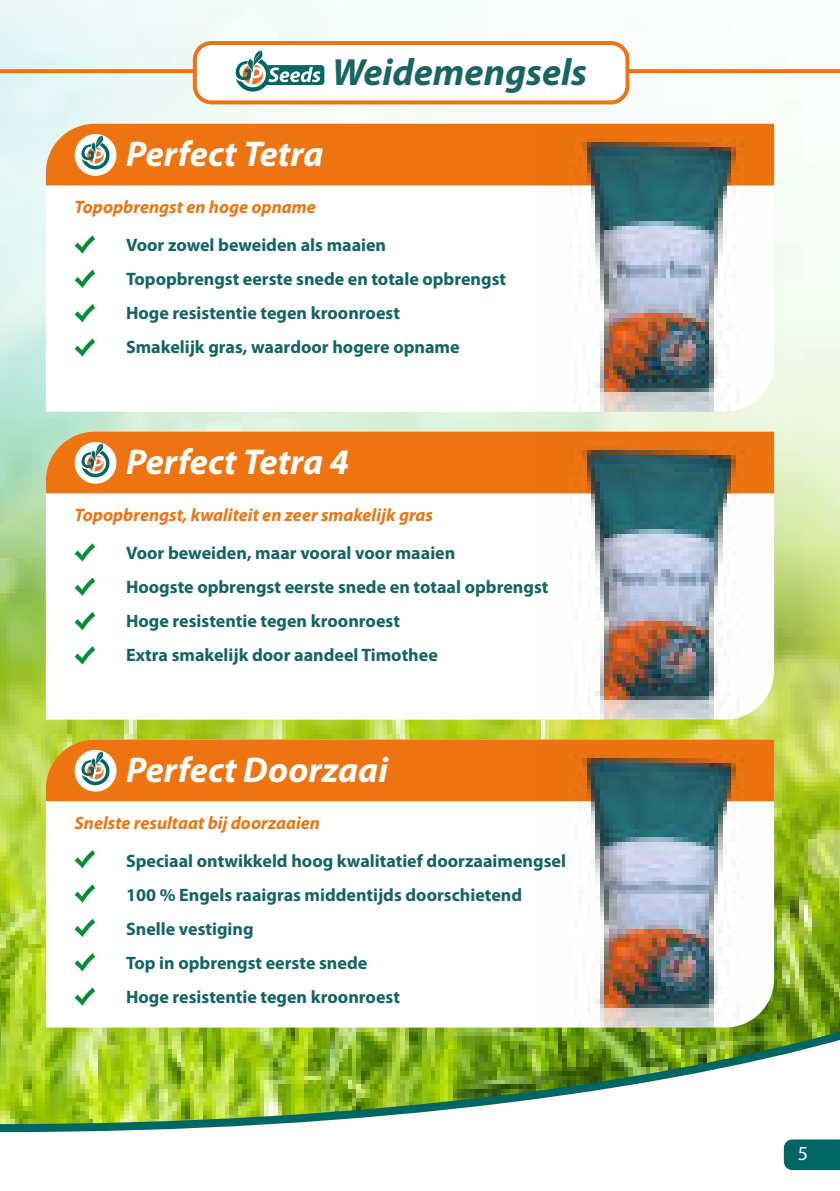
<style>
.page{position:relative;width:840px;height:1191px;background:#fff}
.page>*{position:absolute;margin:0;border:0;box-sizing:border-box;transform-origin:0 0}
.t1{font:italic 700 38px "Myriad Pro";color:#1a6464}
.t2{font:italic 700 36px "Myriad Pro";color:#fff}
.t3{font:20px "Myriad Pro";color:#fff}
.t4{font:700 18px/34px "Myriad Pro";color:#146464}
.t5{font:italic 700 18px "Myriad Pro";color:#ed7411}
</style>
<div class="page">
<img style="left:0;top:0;width:839px;height:1007px">
<svg style="left:46px;top:493px;width:488px;height:226px"></svg>
<svg style="left:46px;top:185px;width:488px;height:227px"></svg>
<div style="left:46px;top:124px;width:488px;height:61px;background:#ed7411"></div>
<div style="left:75px;top:134px;width:41px;height:42px;background:#fff;border-radius:50%"></div>
<svg style="left:81px;top:135px;width:28px;height:34px"></svg>
<img style="left:534px;top:103px;width:249px;height:904px">
<svg style="left:75px;top:304px;width:20px;height:18px"></svg>
<svg style="left:75px;top:235px;width:20px;height:19px"></svg>
<svg style="left:75px;top:338px;width:20px;height:19px"></svg>
<svg style="left:75px;top:270px;width:20px;height:18px"></svg>
<svg style="left:46px;top:431px;width:727px;height:62px;background:#d2731f"></svg>
<div style="left:75px;top:442px;width:41px;height:42px;background:#fff;border-radius:50%"></div>
<svg style="left:81px;top:443px;width:28px;height:34px"></svg>
<svg style="left:75px;top:612px;width:20px;height:18px"></svg>
<svg style="left:75px;top:543px;width:20px;height:18px"></svg>
<svg style="left:75px;top:646px;width:20px;height:18px"></svg>
<svg style="left:75px;top:577px;width:20px;height:19px"></svg>
<svg style="left:46px;top:801px;width:727px;height:206px"></svg>
<svg style="left:46px;top:739px;width:727px;height:62px;background:#d2721d"></svg>
<div style="left:75px;top:750px;width:41px;height:41px;background:#fff;border-radius:50%"></div>
<svg style="left:81px;top:751px;width:28px;height:34px"></svg>
<svg style="left:75px;top:918px;width:20px;height:19px"></svg>
<svg style="left:75px;top:850px;width:20px;height:18px"></svg>
<svg style="left:75px;top:953px;width:20px;height:18px"></svg>
<svg style="left:75px;top:987px;width:20px;height:18px"></svg>
<svg style="left:75px;top:884px;width:20px;height:18px"></svg>
<img style="left:0;top:1007px;width:839px;height:164px">
<svg style="left:783px;top:1139px;width:56px;height:31px;background:#0c6d6b"></svg>
<svg style="left:0;top:69px;width:839px;height:4px;background:#ec791a"></svg>
<div style="left:194px;top:42px;width:433px;height:61px;background:#fff;border-radius:17px"></div>
<div style="left:193px;top:41px;width:436px;height:63px;border:4px solid #ed7411;border-radius:17px"></div>
<svg style="left:236px;top:50px;width:88px;height:42px"></svg>
<h1 class="t1" style="left:332px;top:57px;width:256px">Weidemengsels</h1>
<h2 class="t2" style="left:126px;top:140px;width:199px">Perfect Tetra</h2>
<p class="t5" style="left:75px;top:200px;width:243px">Topopbrengst en hoge opname</p>
<p class="t4" style="left:126px;top:229px;width:381px">Voor zowel beweiden als maaien<br>Topopbrengst eerste snede en totale opbrengst Hoge resistentie tegen kroonroest<br>Smakelijk gras, waardoor hogere opname</p>
<h2 class="t2" style="left:126px;top:448px;width:224px">Perfect Tetra 4</h2>
<p class="t5" style="left:75px;top:508px;width:359px">Topopbrengst, kwaliteit en zeer smakelijk gras</p>
<p class="t4" style="left:126px;top:537px;width:423px">Voor beweiden, maar vooral voor maaien<br>Hoogste opbrengst eerste snede en totaal opbrengst Hoge resistentie tegen kroonroest<br>Extra smakelijk door aandeel Timothee</p>
<h2 class="t2" style="left:126px;top:756px;width:263px">Perfect Doorzaai</h2>
<p class="t5" style="left:75px;top:815px;width:247px">Snelste resultaat bij doorzaaien</p>
<p class="t4" style="left:126px;top:845px;width:441px">Speciaal ontwikkeld hoog kwalitatief doorzaaimengsel 100 % Engels raaigras middentijds doorschietend Snelle vestiging<br>Top in opbrengst eerste snede<br>Hoge resistentie tegen kroonroest</p>
<p class="t3" style="left:797px;top:1145px;width:12px">5</p>
</div>
